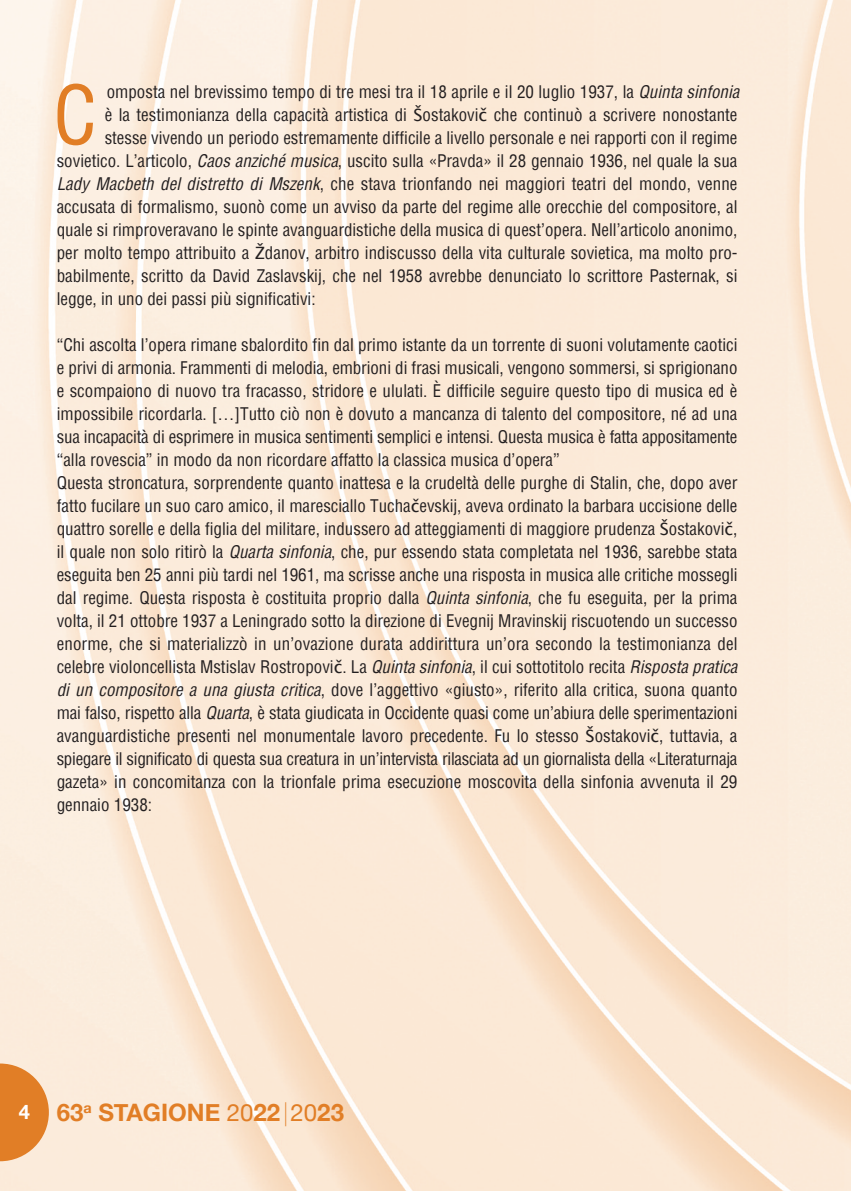
<style>
.page{position:relative;width:851px;height:1191px;background:#fff}
.page>*{position:absolute;margin:0;border:0;box-sizing:border-box;transform-origin:0 0}
.t1{font:condensed 78.2px "Helvetica";color:#e17e26}
.t2{font:700 24px "Helvetica Neue";color:#e17e26}
.t3{font:condensed 17px/23px "Helvetica";color:#231f20}
.s1{font-style:italic}
.s2{font-family:"Lucida Grande";font-stretch:normal}
.s3{font-size:20px;color:#fff}
.s4{font-weight:400}
</style>
<div class="page">
<img style="left:0;top:0;width:850px;height:1191px">
<svg style="left:0;top:1063px;width:49px;height:98px;background:#e6954d"></svg>
<h1 class="t1" style="left:53px;top:65px;width:45px">C</h1>
<p class="t3" style="left:107px;top:80px;width:634px">omposta nel brevissimo tempo di tre mesi tra il 18 aprile e il 20 luglio 1937, la <span class="s1">Quinta sinfonia</span></p>
<p class="t3" style="left:105px;top:103px;width:634px">è la testimonianza della capacità artistica di <span class="s2">Š</span>ostakovi<span class="s2">č</span> che continuò a scrivere nonostante</p>
<p class="t3" style="left:105px;top:126px;width:634px">stesse vivendo un periodo estremamente difficile a livello personale e nei rapporti con il regime</p>
<p class="t3" style="left:57px;top:149px;width:682px">sovietico. L’articolo, <span class="s1">Caos anziché musica</span>, uscito sulla «Pravda» il 28 gennaio 1936, nel quale la sua</p>
<p class="t3" style="left:57px;top:172px;width:682px"><span class="s1">Lady Macbeth del distretto di Mszenk</span>, che stava trionfando nei maggiori teatri del mondo, venne</p>
<p class="t3" style="left:57px;top:195px;width:682px">accusata di formalismo, suonò come un avviso da parte del regime alle orecchie del compositore, al</p>
<p class="t3" style="left:57px;top:218px;width:682px">quale si rimproveravano le spinte avanguardistiche della musica di quest’opera. Nell’articolo anonimo,</p>
<p class="t3" style="left:57px;top:241px;width:682px">per molto tempo attribuito a <span class="s2">Ž</span>danov, arbitro indiscusso della vita culturale sovietica, ma molto pro-</p>
<p class="t3" style="left:57px;top:264px;width:682px">babilmente, scritto da David Zaslavskij, che nel 1958 avrebbe denunciato lo scrittore Pasternak, si</p>
<p class="t3" style="left:57px;top:287px;width:260px">legge, in uno dei passi più significativi:</p>
<p class="t3" style="left:57px;top:333px;width:682px">“Chi ascolta l’opera rimane sbalordito fin dal primo istante da un torrente di suoni volutamente caotici e privi di armonia. Frammenti di melodia, embrioni di frasi musicali, vengono sommersi, si sprigionano e scompaiono di nuovo tra fracasso, stridore e ululati. È difficile seguire questo tipo di musica ed è impossibile ricordarla. […]Tutto ciò non è dovuto a mancanza di talento del compositore, né ad una sua incapacità di esprimere in musica sentimenti semplici e intensi. Questa musica è fatta appositamente “alla rovescia” in modo da non ricordare affatto la classica musica d’opera”<br>Questa stroncatura, sorprendente quanto inattesa e la crudeltà delle purghe di Stalin, che, dopo aver fatto fucilare un suo caro amico, il maresciallo Tucha<span class="s2">č</span>evskij, aveva ordinato la barbara uccisione delle quattro sorelle e della figlia del militare, indussero ad atteggiamenti di maggiore prudenza <span class="s2">Š</span>ostakovi<span class="s2">č</span>, il quale non solo ritirò la <span class="s1">Quarta sinfonia</span>, che, pur essendo stata completata nel 1936, sarebbe stata eseguita ben 25 anni più tardi nel 1961, ma scrisse anche una risposta in musica alle critiche mossegli dal regime. Questa risposta è costituita proprio dalla <span class="s1">Quinta sinfonia</span>, che fu eseguita, per la prima volta, il 21 ottobre 1937 a Leningrado sotto la direzione di Evegnij Mravinskij riscuotendo un successo enorme, che si materializzò in un’ovazione durata addirittura un’ora secondo la testimonianza del celebre violoncellista Mstislav Rostropovi<span class="s2">č</span>. La <span class="s1">Quinta sinfonia</span>, il cui sottotitolo recita <span class="s1">Risposta pratica di un compositore a una giusta critica</span>, dove l’aggettivo «giusto», riferito alla critica, suona quanto mai falso, rispetto alla <span class="s1">Quarta</span>, è stata giudicata in Occidente quasi come un’abiura delle sperimentazioni avanguardistiche presenti nel monumentale lavoro precedente. Fu lo stesso <span class="s2">Š</span>ostakovi<span class="s2">č</span>, tuttavia, a spiegare il significato di questa sua creatura in un’intervista rilasciata ad un giornalista della «Literaturnaja gazeta» in concomitanza con la trionfale prima esecuzione moscovita della sinfonia avvenuta il 29 gennaio 1938:</p>
<h2 class="t2" style="left:19px;top:1097px;width:326px"><span class="s3">4</span> 63<sup>a</sup> STAGIONE <span class="s4">20</span>22 <span class="s4">| 20</span>23</h2>
</div>
